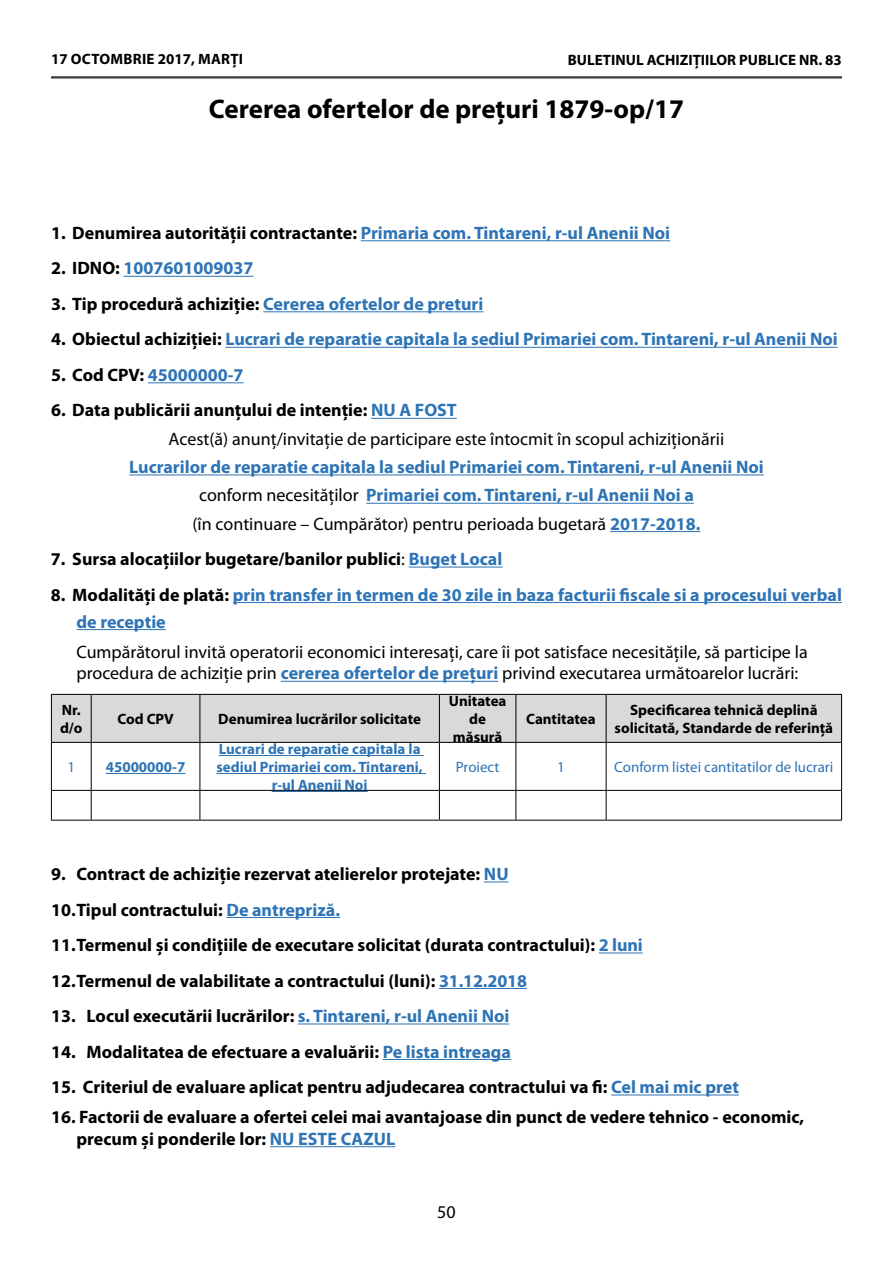
<style>
.page{position:relative;width:893px;height:1263px;background:#fff}
.page>*{position:absolute;margin:0;border:0;box-sizing:border-box;transform-origin:0 0}
.t1{font:700 27px "Myriad Pro";color:#000}
.t2{font:700 18px/35.5px "Myriad Pro";color:#000}
.t3{font:700 18px/28.3px "Myriad Pro";color:#2e74b5;text-align:center}
.t4{font:18px/28.3px "Myriad Pro";color:#000}
.t5{font:700 15px/18px "Myriad Pro";color:#000;text-align:center}
.t6{font:700 15px/18px "Myriad Pro";color:#2e74b5;text-align:center}
.t7{font:15px "Myriad Pro";color:#2e74b5}
.t8{font:700 15px "Myriad Pro";letter-spacing:.02em;color:#000}
.s1{color:#2e74b5}
.s2{color:#000}
.s3{font-weight:700}
.s4{font-weight:700;color:#2e74b5}
.s5{font-weight:400;color:#000}
.s6{font-weight:400}
</style>
<div class="page">
<hr style="left:51px;top:77px;width:791px;height:1px;background:#000">
<hr style="left:51px;top:78px;width:791px;height:1px;background:#000">
<hr style="left:361px;top:240px;width:309px;height:1px;background:#2e74b5">
<hr style="left:124px;top:276px;width:129px;height:1px;background:#2e74b5">
<hr style="left:263px;top:311px;width:220px;height:1px;background:#2e74b5">
<hr style="left:225px;top:347px;width:613px;height:1px;background:#2e74b5">
<hr style="left:148px;top:382px;width:96px;height:1px;background:#2e74b5">
<hr style="left:371px;top:418px;width:86px;height:1px;background:#2e74b5">
<hr style="left:129px;top:474px;width:635px;height:1px;background:#2e74b5">
<hr style="left:366px;top:503px;width:328px;height:1px;background:#2e74b5">
<hr style="left:610px;top:531px;width:90px;height:1px;background:#2e74b5">
<hr style="left:409px;top:567px;width:93px;height:1px;background:#2e74b5">
<hr style="left:233px;top:602px;width:609px;height:1px;background:#2e74b5">
<hr style="left:77px;top:629px;width:89px;height:1px;background:#2e74b5">
<hr style="left:281px;top:681px;width:217px;height:1px;background:#2e74b5">
<svg style="left:484px;top:881px;width:25px;height:1px"></svg>
<hr style="left:226px;top:917px;width:114px;height:1px;background:#2e74b5">
<hr style="left:599px;top:952px;width:44px;height:1px;background:#2e74b5">
<hr style="left:439px;top:988px;width:88px;height:1px;background:#2e74b5">
<hr style="left:298px;top:1023px;width:211px;height:1px;background:#2e74b5">
<hr style="left:383px;top:1059px;width:128px;height:1px;background:#2e74b5">
<hr style="left:611px;top:1094px;width:128px;height:1px;background:#2e74b5">
<hr style="left:270px;top:1146px;width:125px;height:1px;background:#2e74b5">
<div style="left:52px;top:695px;width:789px;height:47px;background:#d9d9d9"></div>
<hr style="left:51px;top:694px;width:40px;height:1px;background:#000">
<hr style="left:91px;top:694px;width:109px;height:1px;background:#000">
<hr style="left:200px;top:694px;width:239px;height:1px;background:#000">
<hr style="left:439px;top:694px;width:77px;height:1px;background:#000">
<hr style="left:516px;top:694px;width:90px;height:1px;background:#000">
<hr style="left:606px;top:694px;width:236px;height:1px;background:#000">
<hr style="left:51px;top:742px;width:40px;height:1px;background:#000">
<hr style="left:91px;top:742px;width:109px;height:1px;background:#000">
<hr style="left:200px;top:742px;width:239px;height:1px;background:#000">
<hr style="left:439px;top:742px;width:77px;height:1px;background:#000">
<hr style="left:516px;top:742px;width:90px;height:1px;background:#000">
<hr style="left:606px;top:742px;width:236px;height:1px;background:#000">
<hr style="left:51px;top:790px;width:40px;height:1px;background:#000">
<hr style="left:91px;top:790px;width:109px;height:1px;background:#000">
<hr style="left:200px;top:790px;width:239px;height:1px;background:#000">
<hr style="left:439px;top:790px;width:77px;height:1px;background:#000">
<hr style="left:516px;top:790px;width:90px;height:1px;background:#000">
<hr style="left:606px;top:790px;width:236px;height:1px;background:#000">
<hr style="left:51px;top:820px;width:40px;height:1px;background:#000">
<hr style="left:91px;top:820px;width:109px;height:1px;background:#000">
<hr style="left:200px;top:820px;width:239px;height:1px;background:#000">
<hr style="left:439px;top:820px;width:77px;height:1px;background:#000">
<hr style="left:516px;top:820px;width:90px;height:1px;background:#000">
<hr style="left:606px;top:820px;width:236px;height:1px;background:#000">
<hr style="left:51px;top:695px;width:1px;height:47px;background:#000">
<hr style="left:51px;top:743px;width:1px;height:47px;background:#000">
<svg style="left:51px;top:791px;width:1px;height:29px"></svg>
<hr style="left:91px;top:695px;width:1px;height:47px;background:#000">
<hr style="left:200px;top:695px;width:1px;height:47px;background:#000">
<hr style="left:439px;top:695px;width:1px;height:47px;background:#000">
<hr style="left:515px;top:695px;width:1px;height:47px;background:#000">
<hr style="left:606px;top:695px;width:1px;height:47px;background:#000">
<hr style="left:841px;top:695px;width:1px;height:47px;background:#000">
<hr style="left:91px;top:743px;width:1px;height:47px;background:#000">
<hr style="left:200px;top:743px;width:1px;height:47px;background:#000">
<hr style="left:439px;top:743px;width:1px;height:47px;background:#000">
<hr style="left:515px;top:743px;width:1px;height:47px;background:#000">
<hr style="left:606px;top:743px;width:1px;height:47px;background:#000">
<hr style="left:841px;top:743px;width:1px;height:47px;background:#000">
<svg style="left:91px;top:791px;width:1px;height:29px"></svg>
<svg style="left:200px;top:791px;width:1px;height:29px"></svg>
<svg style="left:439px;top:791px;width:1px;height:29px"></svg>
<svg style="left:515px;top:791px;width:1px;height:29px"></svg>
<svg style="left:606px;top:791px;width:1px;height:29px"></svg>
<svg style="left:841px;top:791px;width:1px;height:29px"></svg>
<hr style="left:106px;top:773px;width:79px;height:1px;background:#2e74b5">
<hr style="left:219px;top:755px;width:205px;height:1px;background:#2e74b5">
<hr style="left:216px;top:773px;width:210px;height:1px;background:#2e74b5">
<hr style="left:272px;top:791px;width:96px;height:1px;background:#2e74b5">
<p class="t8" style="left:51px;top:50px;width:81px">17 OCTOmbrie</p>
<p class="t5" style="left:158px;top:50px;width:87px">2017, MARȚI</p>
<p class="t5" style="left:568px;top:51px;width:276px">BULETINUL ACHIZIŢIILOR PUBLICE NR. 83</p>
<h1 class="t1" style="left:209px;top:91px;width:477px">Cererea ofertelor de prețuri 1879-op/17</h1>
<p class="t2" style="left:51px;top:215px;width:621px">1. Denumirea autorităţii contractante: <span class="s1">Primaria com. Tintareni, r-ul Anenii Noi</span></p>
<p class="t3" style="left:51px;top:254px;width:204px"><span class="s2">2. IDNO:</span> 1007601009037</p>
<p class="t3" style="left:51px;top:289px;width:434px"><span class="s2">3. Tip procedură achiziție:</span> Cererea ofertelor de preturi</p>
<p class="t3" style="left:51px;top:325px;width:788px"><span class="s2">4. Obiectul achiziției:</span> Lucrari de reparatie capitala la sediul Primariei com. Tintareni, r-ul Anenii Noi</p>
<p class="t3" style="left:51px;top:360px;width:194px"><span class="s2">5. Cod CPV:</span> 45000000-7</p>
<p class="t4" style="left:169px;top:396px;width:557px;text-indent:-118px"><span class="s3">6. Data publicării anunțului de intenție:</span> <span class="s4">NU A FOST<br></span>Acest(ă) anunț/invitație de participare este întocmit în scopul achiziţionării</p>
<p class="t3" style="left:129px;top:452px;width:636px">Lucrarilor de reparatie capitala la sediul Primariei com. Tintareni, r-ul Anenii Noi <span class="s5">conform necesităţilor</span> Primariei com. Tintareni, r-ul Anenii Noi a<br><span class="s5">(în continuare – Cumpărător) pentru perioada bugetară</span> 2017-2018.</p>
<p class="t2" style="left:51px;top:541px;width:453px">7. Sursa alocaţiilor bugetare/banilor publici<span class="s6">:</span> <span class="s1">Buget Local</span></p>
<p class="t3" style="left:76px;top:580px;width:767px;line-height:27px;text-align:left;text-indent:-26px"><span class="s2">8. Modalităţi de plată:</span> prin transfer in termen de 30 zile in baza facturii fiscale si a procesului verbal de receptie</p>
<p class="t4" style="left:76px;top:641px;width:733px;line-height:21.6px">Cumpărătorul invită operatorii economici interesaţi, care îi pot satisface necesităţile, să participe la procedura de achiziție prin <span class="s4">cererea ofertelor de prețuri</span> privind executarea următoarelor lucrări:</p>
<p class="t5" style="left:60px;top:700px;width:24px;text-align:left">Nr. d/o</p>
<p class="t5" style="left:117px;top:709px;width:58px">Cod CPV</p>
<p class="t5" style="left:218px;top:709px;width:204px">Denumirea lucrărilor solicitate</p>
<p class="t5" style="left:449px;top:691px;width:59px">Unitatea de măsură</p>
<p class="t5" style="left:526px;top:709px;width:71px">Cantitatea</p>
<p class="t5" style="left:614px;top:700px;width:220px">Specificarea tehnică deplină solicitată, Standarde de referinţă</p>
<p class="t6" style="left:216px;top:739px;width:208px">Lucrari de reparatie capitala la sediul Primariei com. Tintareni, r-ul Anenii Noi</p>
<p class="t7" style="left:456px;top:758px;width:45px">Proiect</p>
<p class="t7" style="left:557px;top:758px;width:9px">1</p>
<p class="t7" style="left:614px;top:758px;width:221px">Conform listei cantitatilor de lucrari</p>
<p class="t7" style="left:67px;top:758px;width:9px">1</p>
<p class="t6" style="left:106px;top:757px;width:81px">45000000-7</p>
<p class="t2" style="left:51px;top:856px;width:593px">9. Contract de achiziție rezervat atelierelor protejate: <span class="s1">NU<br></span>10.Tipul contractului: <span class="s1">De antrepriză.<br></span>11.Termenul și condițiile de executare solicitat (durata contractului): <span class="s1">2 luni </span>12.Termenul de valabilitate a contractului (luni): <span class="s1">31.12.2018</span></p>
<p class="t2" style="left:51px;top:998px;width:460px">13. Locul executării lucrărilor: <span class="s1">s. Tintareni, r-ul Anenii Noi</span></p>
<p class="t2" style="left:51px;top:1033px;width:461px">14. Modalitatea de efectuare a evaluării: <span class="s1">Pe lista intreaga</span></p>
<p class="t2" style="left:51px;top:1069px;width:689px">15. Criteriul de evaluare aplicat pentru adjudecarea contractului va fi: <span class="s1">Cel mai mic pret</span></p>
<p class="t2" style="left:77px;top:1106px;width:729px;line-height:21.6px;text-indent:-26px">16. Factorii de evaluare a ofertei celei mai avantajoase din punct de vedere tehnico - economic, precum şi ponderile lor: <span class="s1">NU ESTE CAZUL</span></p>
<p class="t4" style="left:437px;top:1197px;width:20px">50</p>
</div>
